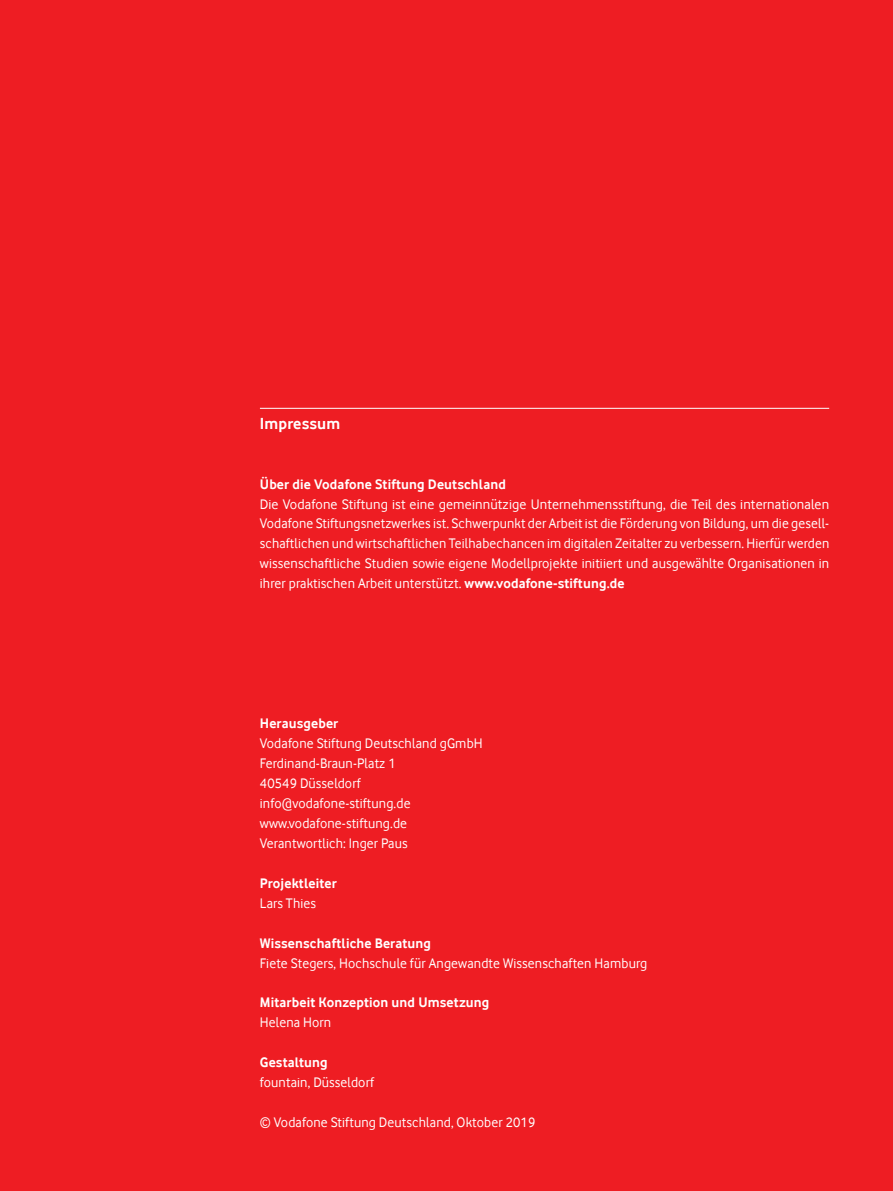
<style>
.page{position:relative;width:893px;height:1191px;background:#fff}
.page>*{position:absolute;margin:0;border:0;box-sizing:border-box;transform-origin:0 0}
.t1{font:700 16.5px "Vodafone Rg";letter-spacing:.01em;color:#fff}
.t2{font:14.25px/20px "Vodafone Rg";letter-spacing:.01em;color:#fff;text-align:justify}
.t3{font:700 14.25px "Vodafone Rg";letter-spacing:.01em;color:#fff}
.s1{font-weight:700}
</style>
<div class="page">
<div style="left:1px;top:0;width:892px;height:1191px;background:#ee1d23"></div>
<hr style="left:260px;top:408px;width:569px;height:1px;background:#fff">
<p class="t1" style="left:260px;top:413px;width:82px">Impressum</p>
<p class="t3" style="left:260px;top:475px;width:248px">Über die Vodafone Stiftung Deutschland</p>
<p class="t2" style="left:260px;top:494px;width:571px">Die Vodafone Stiftung ist eine gemeinnützige Unternehmensstiftung, die Teil des internationalen Vodafone Stiftungsnetzwerkes ist. Schwerpunkt der Arbeit ist die Förderung von Bildung, um die gesell&shy;schaftlichen und wirtschaftlichen Teilhabechancen im digitalen Zeitalter zu verbessern. Hierfür werden wissenschaftliche Studien sowie eigene Modellprojekte initiiert und ausgewählte Organisationen in ihrer praktischen Arbeit unterstützt. <span class="s1">www.vodafone-stiftung.de</span></p>
<p class="t3" style="left:260px;top:715px;width:80px">Herausgeber</p>
<p class="t2" style="left:260px;top:733px;width:224px;text-align:left">Vodafone Stiftung Deutschland gGmbH<br>Ferdinand-Braun-Platz 1<br>40549 Düsseldorf info@vodafone-stiftung.de www.vodafone-stiftung.de<br>Verantwortlich: Inger Paus</p>
<p class="t3" style="left:260px;top:874px;width:78px">Projektleiter</p>
<p class="t2" style="left:260px;top:893px;width:58px">Lars Thies</p>
<p class="t3" style="left:260px;top:934px;width:173px">Wissenschaftliche Beratung</p>
<p class="t2" style="left:260px;top:952px;width:389px">Fiete Stegers, Hochschule für Angewandte Wissenschaften Hamburg</p>
<p class="t3" style="left:260px;top:994px;width:231px">Mitarbeit Konzeption und Umsetzung</p>
<p class="t2" style="left:260px;top:1012px;width:73px">Helena Horn</p>
<p class="t3" style="left:260px;top:1054px;width:69px">Gestaltung</p>
<p class="t2" style="left:260px;top:1072px;width:116px">fountain, Düsseldorf</p>
<p class="t2" style="left:260px;top:1112px;width:277px">© Vodafone Stiftung Deutschland, Oktober 2019</p>
</div>
